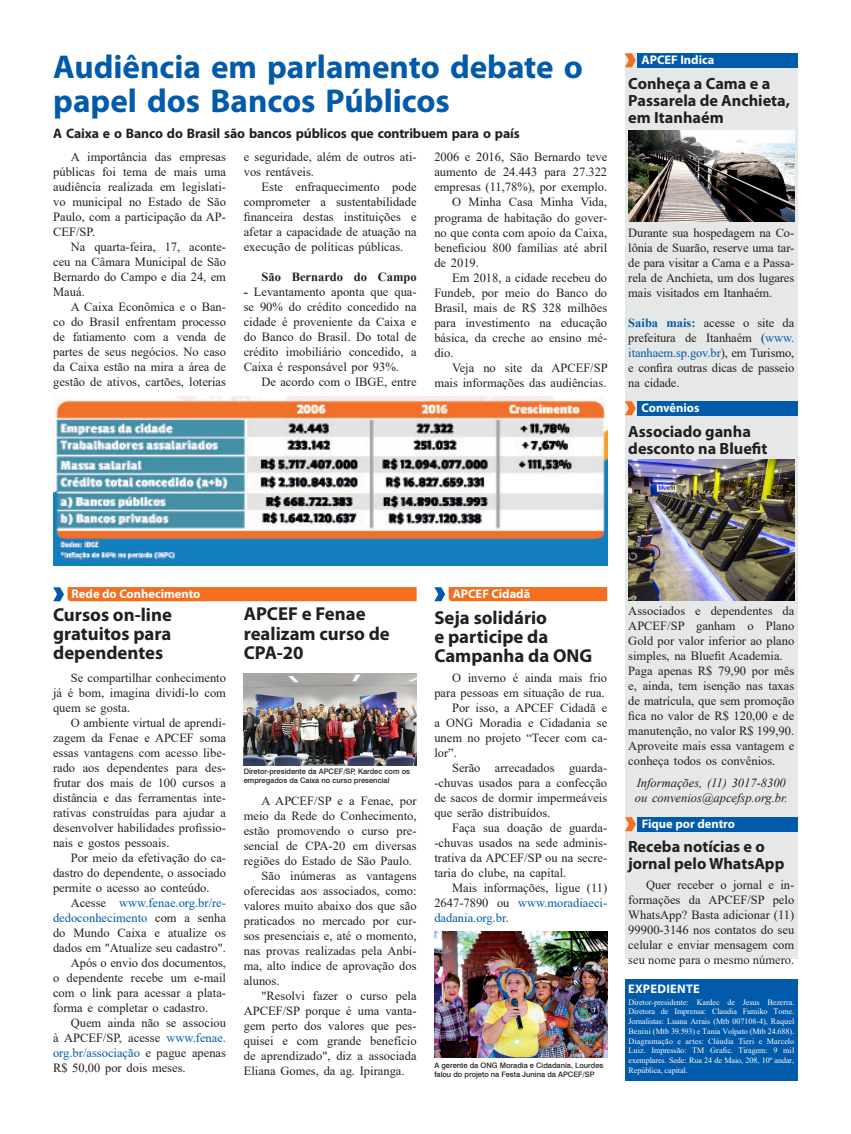
<style>
.page{position:relative;width:851px;height:1134px;background:#fff}
.page>*{position:absolute;margin:0;border:0;box-sizing:border-box;transform-origin:0 0}
.texto{font:700 33.12px/33.8px "Myriad Pro";color:#015aaa}
.t1{font:700 18.75px/19.2px "Myriad Pro";color:#231f20}
.t2{font:700 16.25px/16.9px "Myriad Pro";color:#231f20}
.texto-2{font:700 13.75px "Myriad Pro";letter-spacing:-.01em;color:#231f20}
.texto-3{font:12.5px/15px "Times New Roman";color:#231f20;text-align:justify}
.t3{font:700 12.5px "Myriad Pro";color:#fff}
.texto-4{font:italic 12.5px/15px "Times New Roman";color:#231f20}
.texto-5{font:700 12.5px "Times New Roman";color:#231f20}
.t4{font:700 12.5px "Myriad Pro";letter-spacing:.02em;color:#fff}
.t5{font:8.12px/9.9px "Times New Roman";letter-spacing:-.01em;color:#fff;text-align:justify}
.legenda{font:500 7.5px/9px "Swiss 721 BT";color:#231f20}
.s1{font-weight:700}
.s2{font-weight:700;color:#015aaa}
.s3{color:#015aaa}
.s4{font-size:8.5px}
</style>
<div class="page">
<div style="left:625px;top:53px;width:172px;height:906px;background:#e5e8e7"></div>
<div style="left:625px;top:980px;width:172px;height:101px;background:#015aaa"></div>
<div style="left:637px;top:53px;width:160px;height:14px;background:#015aaa"></div>
<svg style="left:625px;top:53px;width:10px;height:14px"></svg>
<div style="left:637px;top:401px;width:160px;height:14px;background:#015aaa"></div>
<svg style="left:625px;top:401px;width:10px;height:14px"></svg>
<div style="left:637px;top:817px;width:160px;height:14px;background:#015aaa"></div>
<svg style="left:625px;top:817px;width:10px;height:14px"></svg>
<svg style="left:53px;top:587px;width:363px;height:14px;background:#ee7129"></svg>
<svg style="left:434px;top:587px;width:173px;height:14px;background:#ea7430"></svg>
<img style="left:628px;top:130px;width:166px;height:92px">
<img style="left:434px;top:931px;width:173px;height:127px">
<img style="left:244px;top:673px;width:172px;height:92px">
<img style="left:628px;top:460px;width:166px;height:140px">
<img style="left:53px;top:396px;width:554px;height:169px">
<p class="texto" style="left:53px;top:49px;width:531px">Audiência em parlamento debate o papel dos Bancos Públicos</p>
<p class="texto-2" style="left:53px;top:124px;width:468px">A Caixa e o Banco do Brasil são bancos públicos que contribuem para o país</p>
<p class="texto-3" style="left:53px;top:149px;width:174px;text-indent:18px">A importância das empresas públicas foi tema de mais uma audiência realizada em legislati&shy;vo municipal no Estado de São Paulo, com a participação da AP-CEF/SP.</p>
<p class="texto-3" style="left:53px;top:239px;width:174px;text-indent:18px">Na quarta-feira, 17, aconte&shy;ceu na Câmara Municipal de São Bernardo do Campo e dia 24, em Mauá.</p>
<p class="texto-3" style="left:53px;top:299px;width:174px;text-indent:18px">A Caixa Econômica e o Ban&shy;co do Brasil enfrentam processo de fatiamento com a venda de partes de seus negócios. No caso da Caixa estão na mira a área de gestão de ativos, cartões, loterias</p>
<p class="texto-3" style="left:244px;top:149px;width:174px">e seguridade, além de outros ati&shy;vos rentáveis.</p>
<p class="texto-3" style="left:244px;top:179px;width:174px;text-indent:18px">Este enfraquecimento pode comprometer a sustentabilidade financeira destas instituições e afetar a capacidade de atuação na execução de políticas públicas.</p>
<p class="texto-5" style="left:261px;top:268px;width:157px">São Bernardo do Campo</p>
<p class="texto-3" style="left:244px;top:284px;width:174px"><span class="s1">-</span> Levantamento aponta que qua&shy;se 90% do crédito concedido na cidade é proveniente da Caixa e do Banco do Brasil. Do total de crédito imobiliário concedido, a Caixa é responsável por 93%.</p>
<p class="texto-3" style="left:261px;top:374px;width:157px">De acordo com o IBGE, entre</p>
<p class="texto-3" style="left:434px;top:149px;width:174px">2006 e 2016, São Bernardo teve aumento de 24.443 para 27.322 empresas (11,78%), por exemplo.</p>
<p class="texto-3" style="left:434px;top:194px;width:174px;text-indent:18px">O Minha Casa Minha Vida, programa de habitação do gover&shy;no que conta com apoio da Caixa, beneficiou 800 famílias até abril de 2019.</p>
<p class="texto-3" style="left:434px;top:269px;width:174px;text-indent:18px">Em 2018, a cidade recebeu do Fundeb, por meio do Banco do Brasil, mais de R$ 328 milhões para investimento na educação básica, da creche ao ensino mé&shy;dio.</p>
<p class="texto-3" style="left:434px;top:359px;width:175px;text-align:right">Veja no site da APCEF/SP mais informações das audiências.</p>
<p class="t3" style="left:641px;top:52px;width:74px">APCEF Indica</p>
<p class="t2" style="left:628px;top:75px;width:163px">Conheça a Cama e a<br>Passarela de Anchieta, em Itanhaém</p>
<p class="texto-3" style="left:628px;top:225px;width:167px">Durante sua hospedagem na Co&shy;lônia de Suarão, reserve uma tar&shy;de para visitar a Cama e a Passa&shy;rela de Anchieta, um dos lugares mais visitados em Itanhaém.</p>
<p class="texto-3" style="left:628px;top:315px;width:167px"><span class="s2">Saiba mais:</span> acesse o site da prefeitura de Itanhaém (<span class="s3">www. itanhaem.sp.gov.br</span>), em Turismo, e confira outras dicas de passeio na cidade.</p>
<p class="t3" style="left:641px;top:400px;width:59px">Convênios</p>
<p class="t2" style="left:628px;top:423px;width:141px">Associado ganha desconto na Bluefit</p>
<p class="t3" style="left:72px;top:586px;width:130px">Rede do Conhecimento</p>
<p class="t1" style="left:53px;top:604px;width:120px;text-align:justify">Cursos on-line gratuitos para dependentes</p>
<p class="texto-3" style="left:53px;top:670px;width:174px;text-indent:18px">Se compartilhar conhecimento já é bom, imagina dividí-lo com quem se gosta.</p>
<p class="texto-3" style="left:53px;top:715px;width:174px;text-indent:18px">O ambiente virtual de aprendi&shy;zagem da Fenae e APCEF soma essas vantagens com acesso libe&shy;rado aos dependentes para des&shy;frutar dos mais de 100 cursos a distância e das ferramentas inte&shy;rativas construídas para ajudar a desenvolver habilidades profissio&shy;nais e gostos pessoais.</p>
<p class="texto-3" style="left:53px;top:850px;width:174px;text-indent:18px">Por meio da efetivação do ca&shy;dastro do dependente, o associado permite o acesso ao conteúdo.</p>
<p class="texto-3" style="left:53px;top:895px;width:174px;text-indent:18px">Acesse <span class="s3">www.fenae.org.br/re&shy;dedoconhecimento</span> com a senha do Mundo Caixa e atualize os dados em "Atualize seu cadastro".</p>
<p class="texto-3" style="left:53px;top:955px;width:174px;text-indent:18px">Após o envio dos documentos, o dependente recebe um e-mail com o link para acessar a plata&shy;forma e completar o cadastro.</p>
<p class="texto-3" style="left:53px;top:1015px;width:174px;text-indent:18px">Quem ainda não se associou à APCEF/SP, acesse <span class="s3">www.fenae. org.br/associação</span> e pague apenas R$ 50,00 por dois meses.</p>
<p class="t1" style="left:244px;top:604px;width:148px">APCEF e Fenae realizam curso de<br>CPA-20</p>
<p class="legenda" style="left:244px;top:767px;width:168px">Diretor-presidente da APCEF/SP, Kardec com os empregados da Caixa no curso presencial</p>
<p class="texto-3" style="left:244px;top:793px;width:174px;text-indent:18px">A APCEF/SP e a Fenae, por meio da Rede do Conhecimento, estão promovendo o curso pre&shy;sencial de CPA-20 em diversas regiões do Estado de São Paulo.</p>
<p class="texto-3" style="left:244px;top:868px;width:174px;text-indent:18px">São inúmeras as vantagens oferecidas aos associados, como: valores muito abaixo dos que são praticados no mercado por cur&shy;sos presenciais e, até o momento, nas provas realizadas pela Anbi&shy;ma, alto índice de aprovação dos alunos.</p>
<p class="texto-3" style="left:244px;top:988px;width:174px;text-indent:18px">"Resolvi fazer o curso pela APCEF/SP porque é uma vanta&shy;gem perto dos valores que pes&shy;quisei e com grande benefício de aprendizado", diz a associada Eliana Gomes, da ag. Ipiranga.</p>
<p class="t3" style="left:452px;top:586px;width:79px">APCEF Cidadã</p>
<p class="t1" style="left:434px;top:607px;width:159px">Seja solidário<br>e participe da<br>Campanha da ONG</p>
<p class="texto-3" style="left:434px;top:670px;width:174px;text-align:right">O inverno é ainda mais frio para pessoas em situação de rua.</p>
<p class="texto-3" style="left:434px;top:700px;width:174px;text-indent:18px">Por isso, a APCEF Cidadã e a ONG Moradia e Cidadania se unem no projeto “Tecer com ca&shy;lor”.</p>
<p class="texto-3" style="left:434px;top:760px;width:174px;text-indent:18px">Serão arrecadados guarda--chuvas usados para a confecção de sacos de dormir impermeáveis que serão distribuídos.</p>
<p class="texto-3" style="left:434px;top:820px;width:174px;text-indent:18px">Faça sua doação de guarda--chuvas usados na sede adminis&shy;trativa da APCEF/SP ou na secre&shy;taria do clube, na capital.</p>
<p class="texto-3" style="left:434px;top:880px;width:174px;text-indent:18px">Mais informações, ligue (11)<br>2647-7890 ou <span class="s3">www.moradiaeci&shy;dadania.org.br</span>.</p>
<p class="legenda" style="left:434px;top:1061px;width:171px">A gerente da ONG Moradia e Cidadania, Lourdes falou do projeto na Festa Junina da APCEF/SP</p>
<p class="texto-3" style="left:628px;top:602px;width:167px">Associados e dependentes da APCEF/SP ganham o Plano Gold por valor inferior ao plano simples, na Bluefit Academia.</p>
<p class="texto-3" style="left:628px;top:662px;width:167px">Paga apenas R$ 79,90 por mês e, ainda, tem isenção nas taxas de matrícula, que sem promoção fica no valor de R$ 120,00 e de manutenção, no valor R$ 199,90.<br>Aproveite mais essa vantagem e conheça todos os convênios.</p>
<p class="texto-4" style="left:634px;top:775px;width:154px">Informações, (11) 3017-8300 ou convenios@apcefsp.org.br.</p>
<p class="t3" style="left:641px;top:816px;width:95px">Fique por dentro</p>
<p class="t2" style="left:628px;top:837px;width:158px">Receba notícias e o jornal pelo WhatsApp</p>
<p class="texto-3" style="left:628px;top:876px;width:167px;text-indent:18px">Quer receber o jornal e in&shy;formações da APCEF/SP pelo WhatsApp? Basta adicionar (11)<br>99900-3146 nos contatos do seu celular e enviar mensagem com seu nome para o mesmo número.</p>
<p class="t4" style="left:628px;top:981px;width:73px">EXPEDIENTE</p>
<p class="t5" style="left:628px;top:997px;width:167px">Diretor-presidente: Kardec de Jesus Bezerra.<br>Diretora de Imprensa: Claudia Fumiko Tome.<br>Jornalistas: Luana Arrais (Mtb 007108-4), Raquel Benini (Mtb 39.593) e Tania Volpato (Mtb 24.688).<br>Diagramação e artes: Cláudia Tieri e Marcelo Luiz. Impressão: TM Grafic. Tiragem: 9 mil exemplares. Sede: Rua 24 de Maio, 208, 10º andar, República, capital<span class="s4">.</span></p>
</div>
